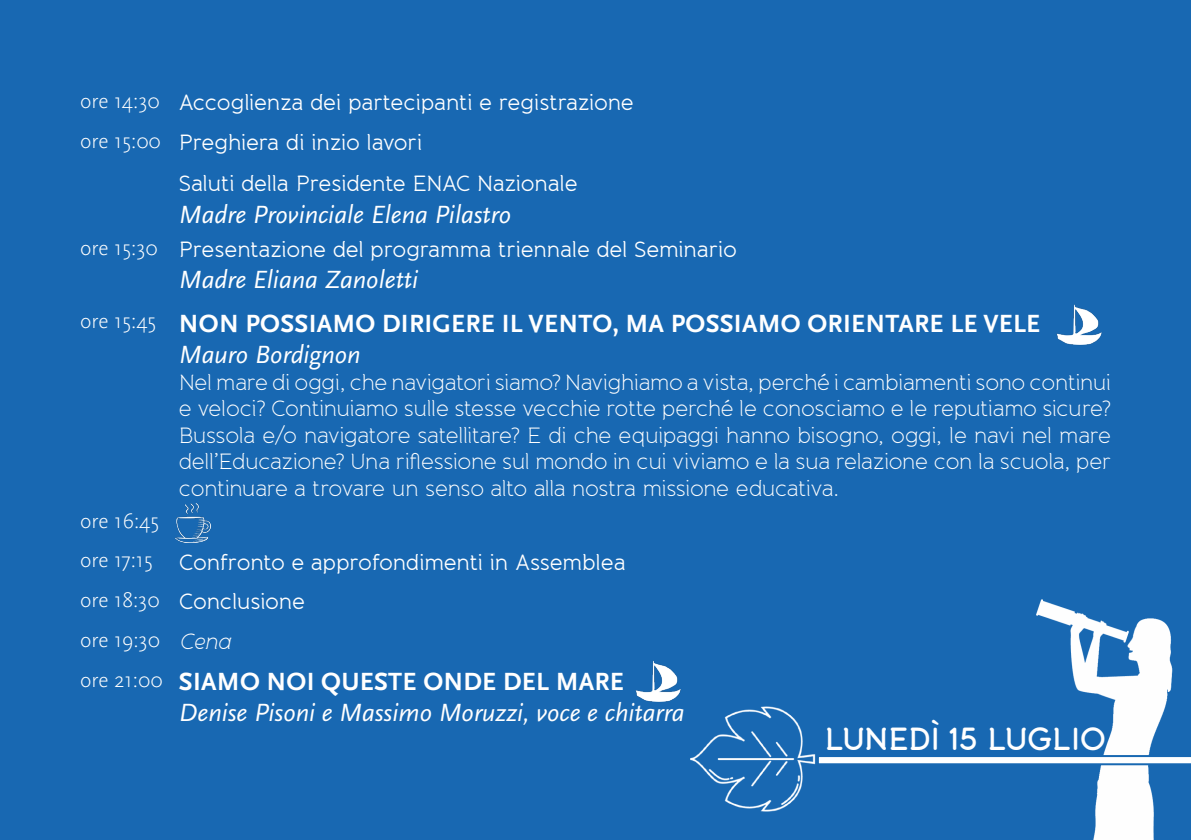
<style>
.page{position:relative;width:1191px;height:840px;background:#fff}
.page>*{position:absolute;margin:0;border:0;box-sizing:border-box;transform-origin:0 0}
.t1{font:600 32px "Banda";letter-spacing:-.03em;color:#fff}
.t2{font:italic 26px/31.2px "Scala Sans Pro";color:#fff}
.t3{font:700 26px/31.2px "Scala Sans Pro";letter-spacing:.01em;color:#fff}
.t4{font:300 22px/26.4px "Banda";letter-spacing:-.015em;color:#fff;text-align:justify}
.t5{font:22px "Banda";letter-spacing:-.01em;color:#fff}
.t6{font:300 22px "Scala Sans Pro";color:#fff}
.t7{font:italic 300 22px "Banda";color:#fff}
.s1{font-weight:400;font-style:italic}
.s2{font-weight:700;font-style:normal}
</style>
<div class="page">
<div style="left:0;top:0;width:1191px;height:839px;background:#1868b2"></div>
<img style="left:175px;top:503px;width:36px;height:39px">
<img style="left:1056px;top:304px;width:46px;height:41px">
<img style="left:635px;top:660px;width:46px;height:42px">
<img style="left:1036px;top:599px;width:137px;height:240px">
<svg style="left:818px;top:754px;width:373px;height:10px"></svg>
<img style="left:690px;top:706px;width:126px;height:106px">
<p class="t6" style="left:80px;top:88px;width:81px">ore 14:30</p>
<p class="t5" style="left:179px;top:89px;width:456px">Accoglienza dei partecipanti e registrazione</p>
<p class="t6" style="left:80px;top:128px;width:82px">ore 15:00</p>
<p class="t5" style="left:179px;top:129px;width:245px">Preghiera di inzio lavori</p>
<p class="t5" style="left:179px;top:170px;width:400px">Saluti della Presidente ENAC Nazionale</p>
<p class="t2" style="left:179px;top:199px;width:334px">Madre Provinciale Elena Pilastro</p>
<p class="t6" style="left:80px;top:235px;width:79px">ore 15:30</p>
<p class="t5" style="left:179px;top:236px;width:559px">Presentazione del programma triennale del Seminario</p>
<p class="t2" style="left:179px;top:264px;width:241px">Madre Eliana Zanoletti</p>
<p class="t6" style="left:80px;top:308px;width:78px">ore 15:45</p>
<p class="t3" style="left:179px;top:308px;width:863px">NON POSSIAMO DIRIGERE IL VENTO, MA POSSIAMO ORIENTARE LE VELE<br><span class="s1">Mauro Bordignon</span></p>
<p class="t4" style="left:179px;top:368px;width:933px">Nel mare di oggi, che navigatori siamo? Navighiamo a vista, perché i cambiamenti sono continui e veloci? Continuiamo sulle stesse vecchie rotte perché le conosciamo e le reputiamo sicure?<br>Bussola e/o navigatore satellitare? E di che equipaggi hanno bisogno, oggi, le navi nel mare dell’Educazione? Una riflessione sul mondo in cui viviamo e la sua relazione con la scuola, per continuare a trovare un senso alto alla nostra missione educativa.</p>
<p class="t6" style="left:80px;top:507px;width:81px">ore 16:45</p>
<p class="t6" style="left:80px;top:547px;width:74px">ore 17:15</p>
<p class="t5" style="left:179px;top:548px;width:449px">Confronto e approfondimenti in Assemblea</p>
<p class="t6" style="left:80px;top:587px;width:81px">ore 18:30</p>
<p class="t5" style="left:179px;top:588px;width:128px">Conclusione</p>
<p class="t6" style="left:80px;top:626px;width:81px">ore 19:30</p>
<p class="t7" style="left:179px;top:627px;width:54px">Cena</p>
<p class="t6" style="left:80px;top:666px;width:84px">ore 21:00</p>
<p class="t2" style="left:179px;top:665px;width:507px"><span class="s2">SIAMO NOI QUESTE ONDE DEL MARE<br></span>Denise Pisoni e Massimo Moruzzi, voce e chitarra</p>
<h1 class="t1" style="left:824px;top:718px;width:283px">LUNEDÌ 15 LUGLIO</h1>
</div>
